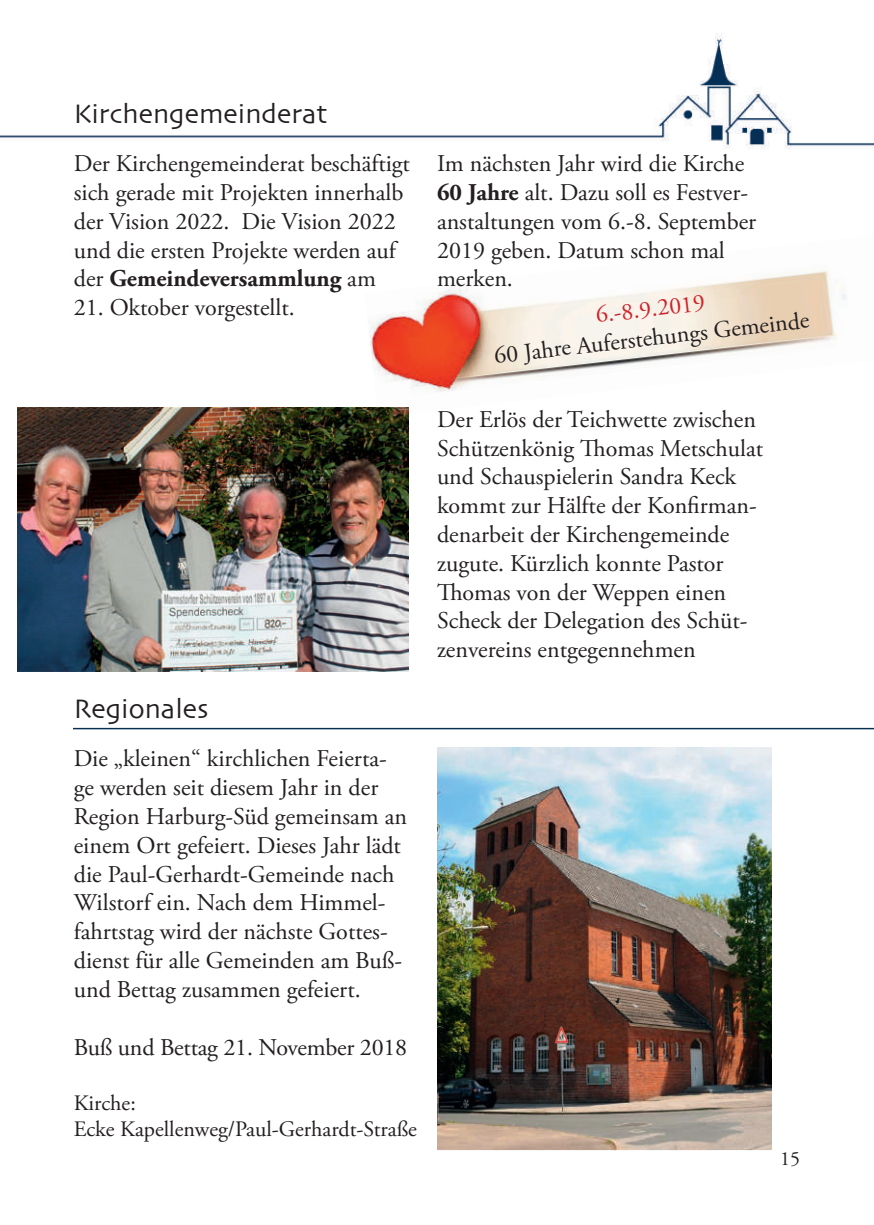
<style>
.page{position:relative;width:874px;height:1225px;background:#fff}
.page>*{position:absolute;margin:0;border:0;box-sizing:border-box;transform-origin:0 0}
.t1{font:28px "Skia";color:#231f20}
.t2{font:24px/28.8px "Adobe Garamond Pro";color:#231f20}
.t3{font:24px "Adobe Garamond Pro";color:#d1232a}
.t4{font:22px/26.4px "Adobe Garamond Pro";color:#231f20}
.t5{font:20px "Adobe Garamond Pro";color:#231f20}
.s1{font-weight:700}
</style>
<div class="page">
<img style="left:0;top:33px;width:873px;height:116px">
<img style="left:74px;top:727px;width:799px;height:3px">
<img style="left:362px;top:268px;width:485px;height:149px">
<img style="left:17px;top:408px;width:391px;height:263px">
<img style="left:437px;top:747px;width:334px;height:403px">
<p class="t1" style="left:74px;top:101px;width:255px">Kirchengemeinderat</p>
<p class="t2" style="left:74px;top:151px;width:337px">Der Kirchengemeinderat beschäftigt sich gerade mit Projekten innerhalb der Vision 2022. Die Vision 2022 und die ersten Projekte werden auf der <span class="s1">Gemeindeversammlung</span> am</p>
<p class="t2" style="left:74px;top:295px;width:222px">21. Oktober vorgestellt.</p>
<p class="t1" style="left:74px;top:696px;width:136px">Regionales</p>
<p class="t2" style="left:74px;top:746px;width:334px">Die „kleinen“ kirchlichen Feierta&shy;ge werden seit diesem Jahr in der Region Harburg-Süd gemeinsam an einem Ort gefeiert. Dieses Jahr lädt die Paul-Gerhardt-Gemeinde nach Wilstorf ein. Nach dem Himmel&shy;fahrtstag wird der nächste Gottes&shy;dienst für alle Gemeinden am Buß&shy;und Bettag zusammen gefeiert.</p>
<p class="t2" style="left:74px;top:1034px;width:335px">Buß und Bettag 21. November 2018</p>
<p class="t4" style="left:74px;top:1091px;width:344px">Kirche:<br>Ecke Kapellenweg/Paul-Gerhardt-Straße</p>
<p class="t2" style="left:437px;top:151px;width:320px">Im nächsten Jahr wird die Kirche<br><span class="s1">60 Jahre</span> alt. Dazu soll es Festver&shy;anstaltungen vom 6.-8. September<br>2019 geben. Datum schon mal merken.</p>
<p class="t3" style="left:594px;top:305px;width:111px;rotate:-6deg">6.-8.9.2019</p>
<p class="t2" style="left:492px;top:342px;width:318px;rotate:-6deg">60 Jahre Auferstehungs Gemeinde</p>
<p class="t2" style="left:437px;top:407px;width:327px">Der Erlös der Teichwette zwischen<br>Schützenkönig Thomas Metschulat und Schauspielerin Sandra Keck kommt zur Hälfte der Konfirman&shy;denarbeit der Kirchengemeinde zugute. Kürzlich konnte Pastor<br>Thomas von der Weppen einen<br>Scheck der Delegation des Schüt&shy;zenvereins entgegennehmen</p>
<p class="t5" style="left:779px;top:1150px;width:21px">15</p>
</div>
